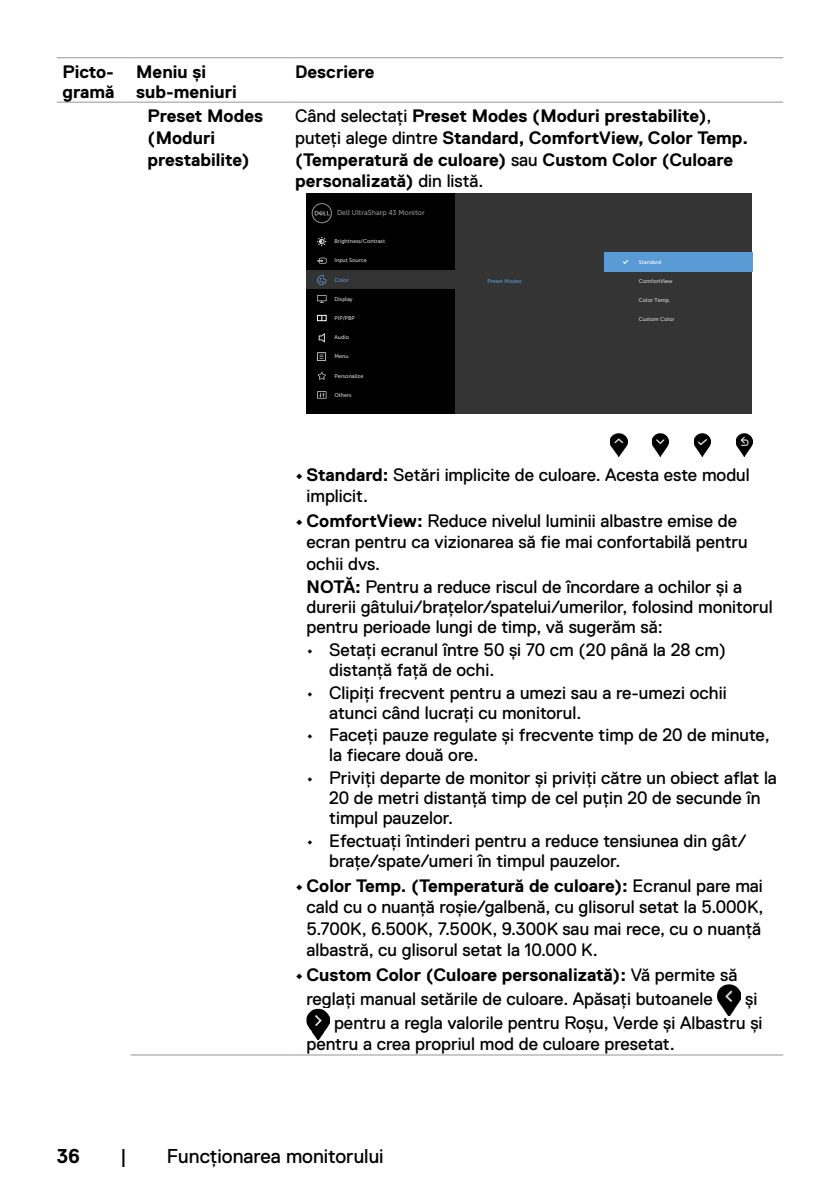
<style>
.page{position:relative;width:840px;height:1191px;background:#fff}
.page>*{position:absolute;margin:0;border:0;box-sizing:border-box;transform-origin:0 0}
.t1{font:20px "Dell Replica";color:#000}
.t2{font:700 20px "Dell Replica";color:#000}
.Table-Note{font:18px/20px "Dell Replica";color:#000}
.Table_Paragraph{font:700 18px/21.6px "Dell Replica";color:#000}
.Table_Head{font:700 18px/20px "Dell Replica";color:#000}
.Table_Paragraph-Inde{font:700 18px/21.6px "Dell Replica";color:#000}
.t3{font:7px "Museo Sans For Dell 500";color:#939393}
.t4{font:5.4px "Museo Sans For Dell 500";color:#d9d9d9}
.t5{font:5.4px "Museo Sans For Dell 500";color:#5b9bd5}
.t6{font:5.4px "Museo Sans For Dell 500";color:#fff}
.s1{font-weight:400}
.s2{font-weight:700}
</style>
<div class="page">
<hr style="left:57px;top:57px;width:73px;height:1px;background:#939598">
<hr style="left:130px;top:57px;width:159px;height:1px;background:#939598">
<hr style="left:289px;top:57px;width:493px;height:1px;background:#939598">
<hr style="left:57px;top:102px;width:73px;height:1px;background:#939598">
<hr style="left:130px;top:102px;width:159px;height:1px;background:#939598">
<hr style="left:289px;top:102px;width:493px;height:1px;background:#939598">
<hr style="left:130px;top:1054px;width:159px;height:1px;background:#939598">
<hr style="left:289px;top:1054px;width:493px;height:1px;background:#939598">
<div style="left:306px;top:194px;width:446px;height:220px;background:#343435"></div>
<div style="left:306px;top:194px;width:149px;height:38px;background:#000"></div>
<svg style="left:311px;top:203px;width:21px;height:20px"></svg>
<div style="left:306px;top:251px;width:149px;height:19px;background:#000"></div>
<div style="left:306px;top:289px;width:149px;height:19px;background:#000"></div>
<div style="left:306px;top:308px;width:149px;height:20px;background:#000"></div>
<div style="left:306px;top:328px;width:149px;height:19px;background:#000"></div>
<div style="left:306px;top:347px;width:149px;height:19px;background:#000"></div>
<div style="left:306px;top:366px;width:149px;height:19px;background:#000"></div>
<div style="left:306px;top:385px;width:149px;height:19px;background:#000"></div>
<div style="left:306px;top:404px;width:149px;height:10px;background:#000"></div>
<div style="left:306px;top:232px;width:149px;height:19px;background:#000"></div>
<div style="left:603px;top:252px;width:149px;height:19px;background:#5b9bd5"></div>
<svg style="left:623px;top:260px;width:5px;height:4px"></svg>
<svg style="left:317px;top:274px;width:9px;height:11px"></svg>
<svg style="left:317px;top:257px;width:9px;height:7px"></svg>
<svg style="left:317px;top:237px;width:9px;height:9px"></svg>
<img style="left:610px;top:433px;width:16px;height:23px">
<img style="left:652px;top:433px;width:16px;height:23px">
<img style="left:694px;top:433px;width:16px;height:23px">
<img style="left:736px;top:433px;width:16px;height:23px">
<svg style="left:317px;top:295px;width:9px;height:8px"></svg>
<svg style="left:317px;top:352px;width:8px;height:9px"></svg>
<svg style="left:317px;top:371px;width:9px;height:9px"></svg>
<svg style="left:317px;top:391px;width:9px;height:7px"></svg>
<svg style="left:318px;top:333px;width:7px;height:10px"></svg>
<svg style="left:316px;top:315px;width:10px;height:6px"></svg>
<img style="left:717px;top:984px;width:23px;height:31px">
<img style="left:306px;top:1008px;width:23px;height:31px">
<p class="Table_Head" style="left:62px;top:61px;width:54px">Picto&shy;gramă</p>
<p class="Table_Head" style="left:136px;top:61px;width:102px">Meniu și sub-meniuri</p>
<p class="Table_Head" style="left:295px;top:61px;width:81px">Descriere</p>
<p class="Table_Paragraph-Inde" style="left:147px;top:105px;width:117px">Preset Modes (Moduri prestabilite)</p>
<p class="Table_Paragraph" style="left:295px;top:105px;width:454px"><span class="s1">Când selectați</span> Preset Modes (Moduri prestabilite)<span class="s1">, puteți alege dintre</span> Standard, ComfortView, Color Temp. (Temperatură de culoare) <span class="s1">sau</span> Custom Color (Culoare personalizată) <span class="s1">din listă.</span></p>
<p class="t3" style="left:337px;top:209px;width:89px">Dell UltraSharp 43 Monitor</p>
<p class="t4" style="left:334px;top:238px;width:52px">Brightness/Contrast</p>
<p class="t5" style="left:334px;top:277px;width:16px">Color</p>
<p class="t4" style="left:334px;top:258px;width:34px">Input Source</p>
<p class="t4" style="left:334px;top:296px;width:20px">Display</p>
<p class="t4" style="left:334px;top:315px;width:22px">PIP/PBP</p>
<p class="t4" style="left:334px;top:334px;width:16px">Audio</p>
<p class="t4" style="left:334px;top:353px;width:16px">Menu</p>
<p class="t4" style="left:334px;top:373px;width:30px">Personalize</p>
<p class="t4" style="left:334px;top:392px;width:19px">Others</p>
<p class="t6" style="left:638px;top:259px;width:24px">Standard</p>
<p class="t5" style="left:487px;top:278px;width:35px">Preset Modes</p>
<p class="t4" style="left:638px;top:278px;width:35px">ComfortView</p>
<p class="t4" style="left:638px;top:297px;width:33px">Color Temp.</p>
<p class="t4" style="left:638px;top:316px;width:37px">Custom Color</p>
<p class="Table-Note" style="left:306px;top:464px;width:444px;line-height:21.6px;text-indent:-11px"><span class="s2">• Standard:</span> Setări implicite de culoare. Acesta este modul implicit.</p>
<p class="Table-Note" style="left:306px;top:510px;width:442px;line-height:21.6px;text-indent:-11px"><span class="s2">• ComfortView:</span> Reduce nivelul luminii albastre emise de ecran pentru ca vizionarea să fie mai confortabilă pentru ochii dvs.</p>
<p class="Table-Note" style="left:306px;top:576px;width:467px"><span class="s2">NOTĂ:</span> Pentru a reduce riscul de încordare a ochilor și a durerii gâtului/brațelor/spatelui/umerilor, folosind monitorul pentru perioade lungi de timp, vă sugerăm să:</p>
<p class="Table-Note" style="left:329px;top:639px;width:398px;text-indent:-23px">• Setați ecranul între 50 și 70 cm (20 până la 28 cm) distanță față de ochi.</p>
<p class="Table-Note" style="left:329px;top:682px;width:399px;text-indent:-23px">• Clipiți frecvent pentru a umezi sau a re-umezi ochii atunci când lucrați cu monitorul.</p>
<p class="Table-Note" style="left:329px;top:725px;width:442px;text-indent:-23px">• Faceți pauze regulate și frecvente timp de 20 de minute, la fiecare două ore.</p>
<p class="Table-Note" style="left:329px;top:768px;width:449px;text-indent:-23px">• Priviți departe de monitor și priviți către un obiect aflat la<br>20 de metri distanță timp de cel puțin 20 de secunde în timpul pauzelor.</p>
<p class="Table-Note" style="left:329px;top:831px;width:419px;text-indent:-23px">• Efectuați întinderi pentru a reduce tensiunea din gât/ brațe/spate/umeri în timpul pauzelor.</p>
<p class="Table-Note" style="left:306px;top:874px;width:458px;line-height:21.6px;text-indent:-11px"><span class="s2">• Color Temp. (Temperatură de culoare):</span> Ecranul pare mai cald cu o nuanță roșie/galbenă, cu glisorul setat la 5.000K, 5.700K, 6.500K, 7.500K, 9.300K sau mai rece, cu o nuanță albastră, cu glisorul setat la 10.000 K.</p>
<p class="Table-Note" style="left:306px;top:962px;width:432px;line-height:24px;text-indent:-11px"><span class="s2">• Custom Color (Culoare personalizată):</span> Vă permite să reglați manual setările de culoare. Apăsați butoanele</p>
<p class="Table-Note" style="left:334px;top:986px;width:430px;line-height:24px;text-align:right">și<br>pentru a regla valorile pentru Roșu, Verde și Albastru și</p>
<p class="Table-Note" style="left:306px;top:1034px;width:369px">pentru a crea propriul mod de culoare presetat.</p>
<p class="t2" style="left:57px;top:1144px;width:25px">36</p>
<p class="t1" style="left:120px;top:1144px;width:8px">|</p>
<p class="t1" style="left:167px;top:1144px;width:218px">Funcționarea monitorului</p>
</div>
